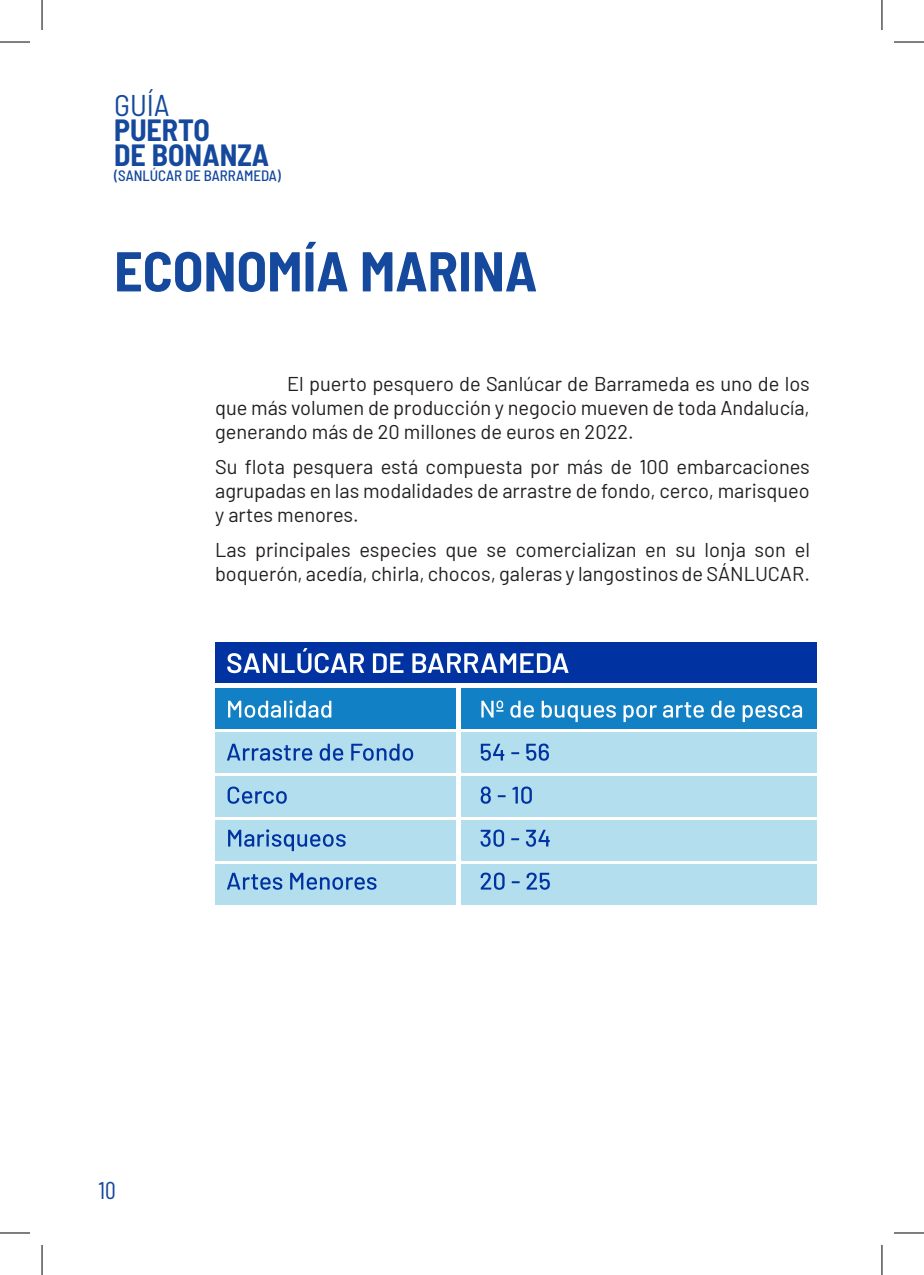
<style>
.page{position:relative;width:924px;height:1275px;background:#fff}
.page>*{position:absolute;margin:0;border:0;box-sizing:border-box;transform-origin:0 0}
.t1{font:700 semi-condensed 56px "Barlow";color:#14499d}
.t2{font:700 semi-condensed 30px "Barlow";color:#14499d}
.t3{font:semi-condensed 30px "Barlow";color:#14499d}
.t4{font:24px "Barlow Condensed";color:#14499d}
.t5{font:20px/24px "Barlow";color:#231f20;text-align:justify}
.t6{font:500 semi-condensed 15px "Barlow";color:#14499d}
</style>
<div class="page">
<div style="left:215px;top:688px;width:240px;height:41px;background:#1280c4"></div>
<div style="left:215px;top:642px;width:601px;height:41px;background:#0033a1"></div>
<div style="left:215px;top:732px;width:240px;height:41px;background:#b3deed"></div>
<div style="left:215px;top:776px;width:240px;height:40px;background:#b3deed"></div>
<div style="left:215px;top:820px;width:240px;height:40px;background:#b3deed"></div>
<div style="left:215px;top:864px;width:240px;height:40px;background:#b3deed"></div>
<div style="left:460px;top:688px;width:356px;height:41px;background:#1280c4"></div>
<div style="left:460px;top:732px;width:356px;height:41px;background:#b3deed"></div>
<div style="left:460px;top:776px;width:356px;height:40px;background:#b3deed"></div>
<div style="left:460px;top:820px;width:356px;height:40px;background:#b3deed"></div>
<div style="left:460px;top:864px;width:356px;height:40px;background:#b3deed"></div>
<svg style="left:227px;top:648px;width:137px;height:25px"></svg>
<svg style="left:373px;top:653px;width:30px;height:20px"></svg>
<svg style="left:412px;top:653px;width:156px;height:20px"></svg>
<svg style="left:228px;top:700px;width:103px;height:17px"></svg>
<svg style="left:227px;top:743px;width:85px;height:17px"></svg>
<svg style="left:319px;top:743px;width:24px;height:17px"></svg>
<svg style="left:351px;top:743px;width:62px;height:17px"></svg>
<svg style="left:227px;top:786px;width:59px;height:17px"></svg>
<svg style="left:228px;top:829px;width:117px;height:22px"></svg>
<svg style="left:227px;top:872px;width:55px;height:17px"></svg>
<svg style="left:290px;top:872px;width:86px;height:17px"></svg>
<svg style="left:481px;top:700px;width:22px;height:17px"></svg>
<svg style="left:510px;top:700px;width:23px;height:17px"></svg>
<svg style="left:541px;top:700px;width:74px;height:22px"></svg>
<svg style="left:623px;top:705px;width:33px;height:17px"></svg>
<svg style="left:662px;top:702px;width:41px;height:15px"></svg>
<svg style="left:711px;top:700px;width:23px;height:17px"></svg>
<svg style="left:742px;top:705px;width:59px;height:17px"></svg>
<svg style="left:480px;top:743px;width:24px;height:17px"></svg>
<svg style="left:511px;top:752px;width:8px;height:2px"></svg>
<svg style="left:526px;top:743px;width:22px;height:17px"></svg>
<svg style="left:480px;top:786px;width:10px;height:17px"></svg>
<svg style="left:497px;top:795px;width:8px;height:2px"></svg>
<svg style="left:512px;top:786px;width:19px;height:18px"></svg>
<svg style="left:480px;top:829px;width:24px;height:18px"></svg>
<svg style="left:511px;top:838px;width:8px;height:2px"></svg>
<svg style="left:526px;top:829px;width:23px;height:17px"></svg>
<svg style="left:480px;top:872px;width:24px;height:18px"></svg>
<svg style="left:511px;top:881px;width:8px;height:2px"></svg>
<svg style="left:526px;top:872px;width:23px;height:17px"></svg>
<hr style="left:0;top:42px;width:30px;height:1px;background:#000">
<hr style="left:893px;top:42px;width:30px;height:1px;background:#000">
<hr style="left:0;top:1232px;width:30px;height:1px;background:#000">
<hr style="left:893px;top:1232px;width:30px;height:1px;background:#000">
<hr style="left:42px;top:0;width:1px;height:30px;background:#000">
<hr style="left:42px;top:1245px;width:1px;height:30px;background:#000">
<hr style="left:881px;top:0;width:1px;height:30px;background:#000">
<hr style="left:881px;top:1245px;width:1px;height:30px;background:#000">
<p class="t3" style="left:114px;top:84px;width:57px">GUÍA</p>
<p class="t2" style="left:114px;top:109px;width:97px">PUERTO</p>
<p class="t2" style="left:114px;top:134px;width:157px">DE BONANZA</p>
<p class="t6" style="left:114px;top:165px;width:168px">(SANLÚCAR DE BARRAMEDA)</p>
<p class="t1" style="left:114px;top:231px;width:424px">ECONOMÍA MARINA</p>
<p class="t5" style="left:215px;top:370px;width:596px;text-indent:72px">El puerto pesquero de Sanlúcar de Barrameda es uno de los que más volumen de producción y negocio mueven de toda Andalucía, generando más de 20 millones de euros en 2022.</p>
<p class="t5" style="left:215px;top:453px;width:596px">Su flota pesquera está compuesta por más de 100 embarcaciones agrupadas en las modalidades de arrastre de fondo, cerco, marisqueo y artes menores.</p>
<p class="t5" style="left:215px;top:536px;width:596px">Las principales especies que se comercializan en su lonja son el boquerón, acedía, chirla, chocos, galeras y langostinos de SÁNLUCAR.</p>
<p class="t4" style="left:99px;top:1173px;width:18px">10</p>
</div>
